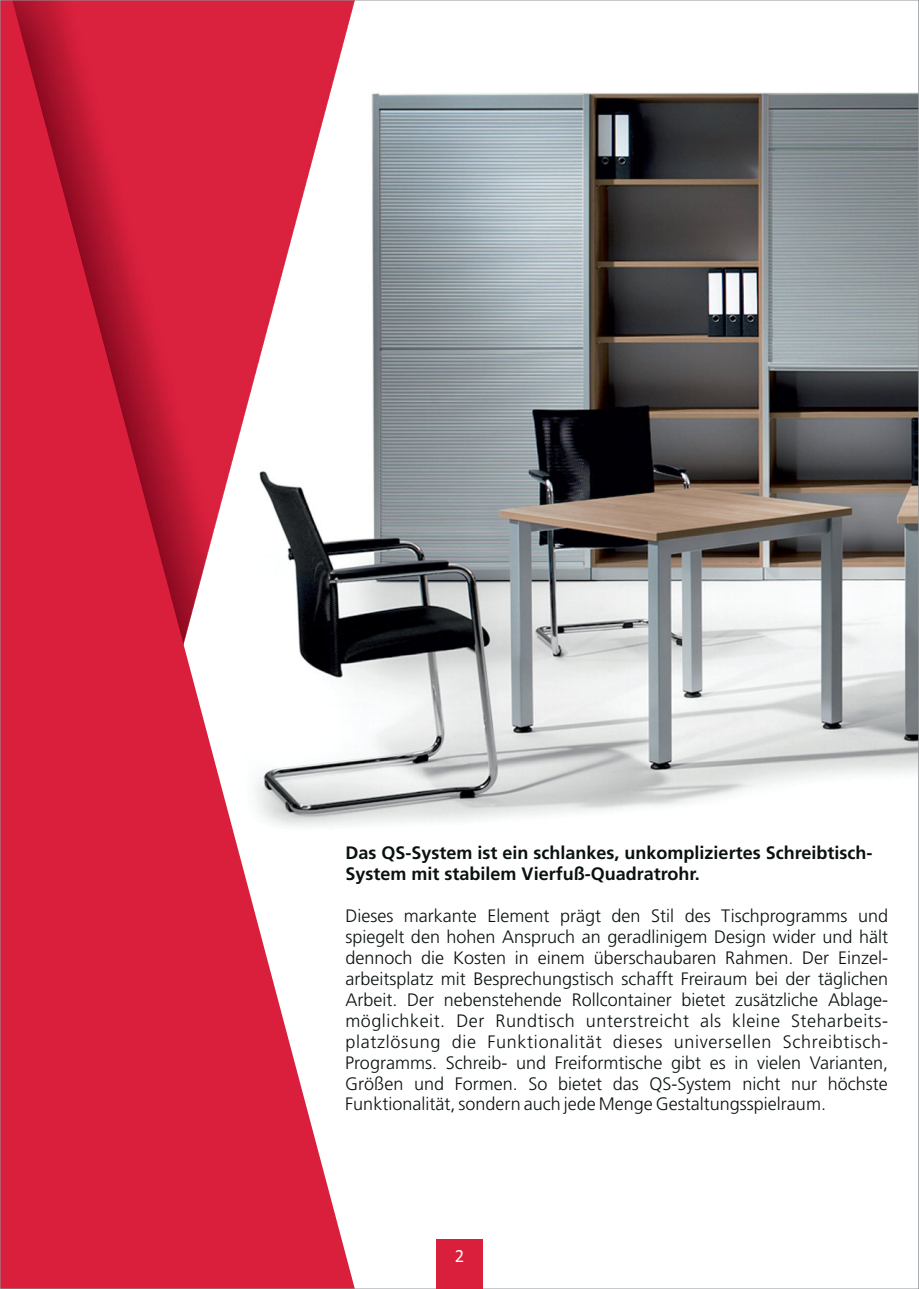
<style>
.page{position:relative;width:919px;height:1289px;background:#fff}
.page>*{position:absolute;margin:0;border:0;box-sizing:border-box;transform-origin:0 0}
.t1{font:18.75px "Calibri";color:#fff}
.t2{font:300 18px/20.9px "Frutiger";color:#0a1111;text-align:justify}
.t3{font:700 18px/21.3px "Frutiger";color:#0a1111}
</style>
<div class="page">
<img style="left:357px;top:92px;width:559px;height:733px">
<svg style="left:2px;top:2px;width:355px;height:1284px;fill:#da1f3d"></svg>
<svg style="left:918px;top:0;width:1px;height:1288px"></svg>
<div style="left:436px;top:1239px;width:47px;height:49px;background:#da1f3d"></div>
<p class="t3" style="left:345px;top:844px;width:528px">Das QS-System ist ein schlankes, unkompliziertes Schreibtisch-<br>System mit stabilem Vierfuß-Quadratrohr.</p>
<p class="t2" style="left:345px;top:907px;width:544px">Dieses markante Element prägt den Stil des Tischprogramms und spiegelt den hohen Anspruch an geradlinigem Design wider und hält dennoch die Kosten in einem überschaubaren Rahmen. Der Einzel&shy;arbeitsplatz mit Besprechungstisch schafft Freiraum bei der täglichen Arbeit. Der nebenstehende Rollcontainer bietet zusätzliche Ablage&shy;möglichkeit. Der Rundtisch unterstreicht als kleine Steharbeits&shy;platzlösung die Funktionalität dieses universellen Schreibtisch-Programms. Schreib- und Freiformtische gibt es in vielen Varianten, Größen und Formen. So bietet das QS-System nicht nur höchste Funktionalität, sondern auch jede Menge Gestaltungsspielraum.</p>
<p class="t1" style="left:455px;top:1247px;width:11px">2</p>
</div>
